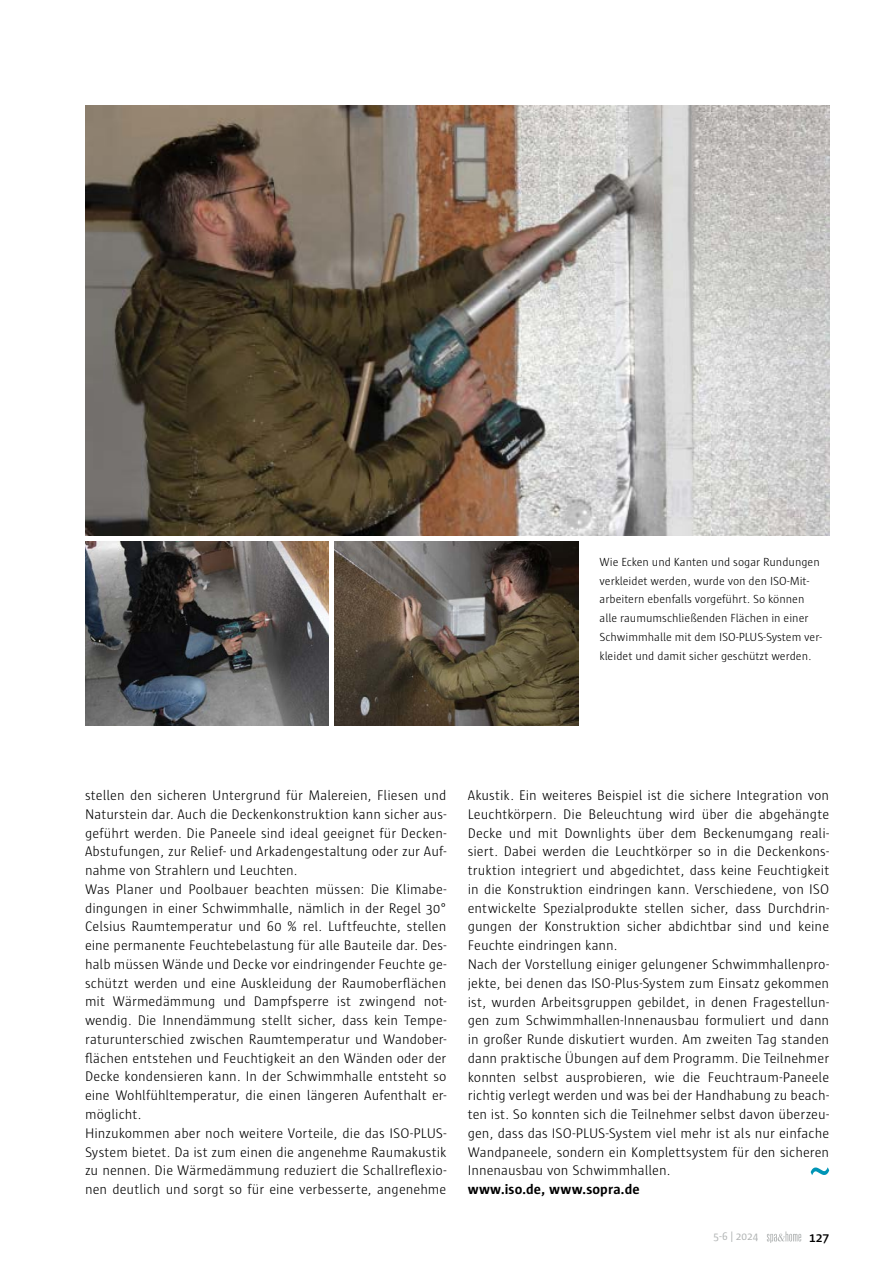
<style>
.page{position:relative;width:893px;height:1263px;background:#fff}
.page>*{position:absolute;margin:0;border:0;box-sizing:border-box;transform-origin:0 0}
.t1{font:300 14.25px/18.8px "Sun";color:#000}
.t2{font:700 14.25px "Sun";letter-spacing:.01em;color:#000}
.t3{font:600 13.5px "Sun";color:#000}
.t4{font:300 12px/18.8px "Sun";color:#000}
.t5{font:11.25px "Sun";color:#b1b4b4}
</style>
<div class="page">
<svg style="left:767px;top:1231px;width:34px;height:12px"></svg>
<img style="left:85px;top:106px;width:744px;height:429px">
<img style="left:85px;top:542px;width:244px;height:183px">
<img style="left:335px;top:542px;width:243px;height:183px">
<svg style="left:811px;top:1167px;width:18px;height:8px"></svg>
<p class="t4" style="left:600px;top:552px;width:224px">Wie Ecken und Kanten und sogar Rundungen verkleidet werden, wurde von den ISO-Mit&shy;arbeitern ebenfalls vorgeführt. So können alle raumumschließenden Flächen in einer Schwimmhalle mit dem ISO-PLUS-System ver&shy;kleidet und damit sicher geschützt werden.</p>
<p class="t1" style="left:85px;top:786px;width:363px">stellen den sicheren Untergrund für Malereien, Fliesen und Naturstein dar. Auch die Deckenkonstruktion kann sicher aus&shy;geführt werden. Die Paneele sind ideal geeignet für Decken-Abstufungen, zur Relief- und Arkadengestaltung oder zur Auf&shy;nahme von Strahlern und Leuchten.<br>Was Planer und Poolbauer beachten müssen: Die Klimabe&shy;dingungen in einer Schwimmhalle, nämlich in der Regel 30° Celsius Raumtemperatur und 60 % rel. Luftfeuchte, stellen eine permanente Feuchtebelastung für alle Bauteile dar. Des&shy;halb müssen Wände und Decke vor eindringender Feuchte ge&shy;schützt werden und eine Auskleidung der Raumoberflächen mit Wärmedämmung und Dampfsperre ist zwingend not&shy;wendig. Die Innendämmung stellt sicher, dass kein Tempe&shy;raturunterschied zwischen Raumtemperatur und Wandober&shy;flächen entstehen und Feuchtigkeit an den Wänden oder der Decke kondensieren kann. In der Schwimmhalle entsteht so eine Wohlfühltemperatur, die einen längeren Aufenthalt er&shy;möglicht.<br>Hinzukommen aber noch weitere Vorteile, die das ISO-PLUS-System bietet. Da ist zum einen die angenehme Raumakustik zu nennen. Die Wärmedämmung reduziert die Schallreflexio&shy;nen deutlich und sorgt so für eine verbesserte, angenehme</p>
<p class="t1" style="left:468px;top:786px;width:363px">Akustik. Ein weiteres Beispiel ist die sichere Integration von Leuchtkörpern. Die Beleuchtung wird über die abgehängte Decke und mit Downlights über dem Beckenumgang reali&shy;siert. Dabei werden die Leuchtkörper so in die Deckenkons&shy;truktion integriert und abgedichtet, dass keine Feuchtigkeit in die Konstruktion eindringen kann. Verschiedene, von ISO entwickelte Spezialprodukte stellen sicher, dass Durchdrin&shy;gungen der Konstruktion sicher abdichtbar sind und keine Feuchte eindringen kann.<br>Nach der Vorstellung einiger gelungener Schwimmhallenpro&shy;jekte, bei denen das ISO-Plus-System zum Einsatz gekommen ist, wurden Arbeitsgruppen gebildet, in denen Fragestellun&shy;gen zum Schwimmhallen-Innenausbau formuliert und dann in großer Runde diskutiert wurden. Am zweiten Tag standen dann praktische Übungen auf dem Programm. Die Teilnehmer konnten selbst ausprobieren, wie die Feuchtraum-Paneele richtig verlegt werden und was bei der Handhabung zu beach&shy;ten ist. So konnten sich die Teilnehmer selbst davon überzeu&shy;gen, dass das ISO-PLUS-System viel mehr ist als nur einfache Wandpaneele, sondern ein Komplettsystem für den sicheren Innenausbau von Schwimmhallen.</p>
<p class="t2" style="left:468px;top:1181px;width:173px">www.iso.de, www.sopra.de</p>
<p class="t5" style="left:713px;top:1230px;width:46px">5-6 | 2024</p>
<p class="t3" style="left:809px;top:1230px;width:21px">127</p>
</div>
